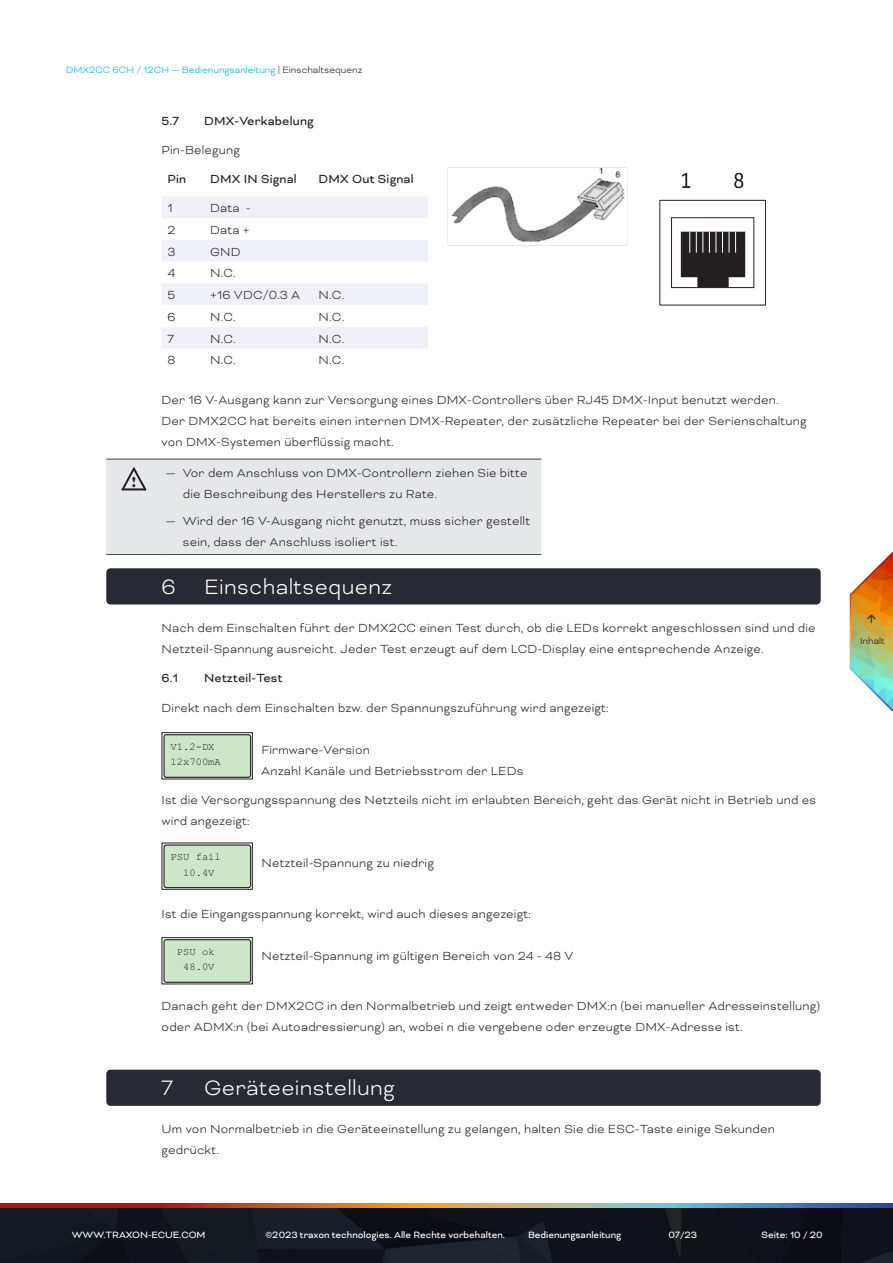
<style>
.page{position:relative;width:893px;height:1263px;background:#fff}
.page>*{position:absolute;margin:0;border:0;box-sizing:border-box;transform-origin:0 0}
.t1{font:300 24px "Bicyclette";letter-spacing:.015em;color:#fff}
.t2{font:14.7px "Broadway";color:#231f20;scale:.66 1}
.Text__Introductions_Black_DE{font:300 13.5px/21px "Bicyclette";letter-spacing:.015em;color:#231f20}
.Text__Introductions_Black_Space_before_D{font:300 13.5px/21px "Bicyclette";letter-spacing:.015em;color:#231f20}
.Text_Table{font:300 13.5px "Bicyclette";letter-spacing:.015em;color:#231f20}
.Text_Table_Header_DE{font:13.5px "Bicyclette";letter-spacing:.015em;color:#231f20}
.t3{font:10.5px "Bicyclette";color:#fff}
.t4{font:300 10.5px "Bicyclette";color:#00aeef}
.t5{font:10.5px/15.6px "Courier New";color:#231f20}
.t6{font:300 10.5px "Bicyclette";color:#231f20}
.s1{color:#231f20}
</style>
<div class="page">
<img style="left:0;top:1207px;width:893px;height:56px">
<svg style="left:0;top:1203px;width:893px;height:4px;background:#9f7262"></svg>
<div style="left:106px;top:568px;width:715px;height:36px;background:#272a32;border-radius:4px"></div>
<div style="left:106px;top:1070px;width:715px;height:36px;background:#272a32;border-radius:4px"></div>
<svg style="left:162px;top:197px;width:266px;height:151px"></svg>
<div style="left:164px;top:735px;width:87px;height:42px;background:#cce6c7;border-radius:2px"></div>
<div style="left:163px;top:734px;width:88px;height:44px;border:1px solid #231f20;border-radius:2px"></div>
<div style="left:162px;top:732px;width:91px;height:47px;border:1px solid #231f20"></div>
<div style="left:164px;top:845px;width:87px;height:43px;background:#cce6c7;border-radius:2px"></div>
<div style="left:163px;top:844px;width:88px;height:44px;border:1px solid #231f20;border-radius:2px"></div>
<div style="left:162px;top:843px;width:91px;height:47px;border:1px solid #231f20"></div>
<div style="left:164px;top:940px;width:87px;height:42px;background:#cce6c7;border-radius:2px"></div>
<div style="left:163px;top:939px;width:88px;height:44px;border:1px solid #231f20;border-radius:2px"></div>
<div style="left:162px;top:937px;width:91px;height:47px;border:1px solid #231f20"></div>
<img style="left:447px;top:167px;width:180px;height:79px">
<div style="left:659px;top:200px;width:107px;height:105px;border:1px solid #231f20"></div>
<div style="left:671px;top:217px;width:83px;height:71px;border:1px solid #231f20"></div>
<svg style="left:681px;top:232px;width:64px;height:55px;background:#413d3e"></svg>
<svg style="left:734px;top:173px;width:9px;height:15px"></svg>
<svg style="left:682px;top:173px;width:8px;height:15px"></svg>
<hr style="left:162px;top:554px;width:379px;height:1px;background:#374c41">
<hr style="left:106px;top:554px;width:56px;height:1px;background:#374c41">
<div style="left:106px;top:459px;width:435px;height:95px;background:#e6e7e9"></div>
<svg style="left:781px;top:552px;width:112px;height:160px"></svg>
<p class="t4" style="left:66px;top:64px;width:298px">DMX2CC 6CH / 12CH — Bedienungsanleitung <span class="s1">| Einschaltsequenz</span></p>
<p class="Text_Table_Header_DE" style="left:162px;top:113px;width:19px">5.7</p>
<p class="Text_Table_Header_DE" style="left:204px;top:113px;width:111px">DMX-Verkabelung</p>
<p class="Text__Introductions_Black_DE" style="left:162px;top:139px;width:80px">Pin-Belegung</p>
<p class="Text_Table_Header_DE" style="left:168px;top:171px;width:20px">Pin</p>
<p class="Text_Table_Header_DE" style="left:210px;top:171px;width:88px">DMX IN Signal</p>
<p class="Text_Table_Header_DE" style="left:319px;top:171px;width:96px">DMX Out Signal</p>
<p class="Text_Table" style="left:168px;top:200px;width:7px">1</p>
<p class="Text_Table" style="left:210px;top:200px;width:42px">Data -</p>
<p class="Text_Table" style="left:168px;top:222px;width:10px">2</p>
<p class="Text_Table" style="left:210px;top:222px;width:41px">Data +</p>
<p class="Text_Table" style="left:168px;top:244px;width:10px">3</p>
<p class="Text_Table" style="left:210px;top:244px;width:32px">GND</p>
<p class="Text_Table" style="left:168px;top:265px;width:9px">4</p>
<p class="Text_Table" style="left:210px;top:265px;width:27px">N.C.</p>
<p class="Text_Table" style="left:168px;top:287px;width:9px">5</p>
<p class="Text_Table" style="left:210px;top:287px;width:92px">+16 VDC/0.3 A</p>
<p class="Text_Table" style="left:319px;top:287px;width:27px">N.C.</p>
<p class="Text_Table" style="left:168px;top:309px;width:10px">6</p>
<p class="Text_Table" style="left:210px;top:309px;width:27px">N.C.</p>
<p class="Text_Table" style="left:319px;top:309px;width:27px">N.C.</p>
<p class="Text_Table" style="left:168px;top:331px;width:8px">7</p>
<p class="Text_Table" style="left:210px;top:331px;width:27px">N.C.</p>
<p class="Text_Table" style="left:319px;top:331px;width:27px">N.C.</p>
<p class="Text_Table" style="left:168px;top:352px;width:10px">8</p>
<p class="Text_Table" style="left:210px;top:352px;width:27px">N.C.</p>
<p class="Text_Table" style="left:319px;top:352px;width:27px">N.C.</p>
<p class="Text__Introductions_Black_DE" style="left:162px;top:389px;width:619px">Der 16 V-Ausgang kann zur Versorgung eines DMX-Controllers über RJ45 DMX-Input benutzt werden.</p>
<p class="Text__Introductions_Black_DE" style="left:162px;top:410px;width:647px">Der DMX2CC hat bereits einen internen DMX-Repeater, der zusätzliche Repeater bei der Serienschaltung von DMX-Systemen überflüssig macht.</p>
<p class="t2" style="left:132px;top:473px;width:7px">!</p>
<p class="Text__Introductions_Black_DE" style="left:183px;top:463px;width:346px;text-indent:-17px">— Vor dem Anschluss von DMX-Controllern ziehen Sie bitte die Beschreibung des Herstellers zu Rate.</p>
<p class="Text__Introductions_Black_DE" style="left:183px;top:510px;width:349px;text-indent:-17px">— Wird der 16 V-Ausgang nicht genutzt, muss sicher gestellt sein, dass der Anschluss isoliert ist.</p>
<p class="t1" style="left:162px;top:572px;width:232px">6 Einschaltsequenz</p>
<p class="Text__Introductions_Black_DE" style="left:162px;top:617px;width:655px">Nach dem Einschalten führt der DMX2CC einen Test durch, ob die LEDs korrekt angeschlossen sind und die<br>Netzteil-Spannung ausreicht. Jeder Test erzeugt auf dem LCD-Display eine entsprechende Anzeige.</p>
<p class="Text_Table_Header_DE" style="left:162px;top:670px;width:18px">6.1</p>
<p class="Text_Table_Header_DE" style="left:204px;top:670px;width:80px">Netzteil-Test</p>
<p class="Text__Introductions_Black_DE" style="left:162px;top:697px;width:449px">Direkt nach dem Einschalten bzw. der Spannungszuführung wird angezeigt:</p>
<p class="t5" style="left:170px;top:738px;width:52px">V1.2-DX<br>12x700mA</p>
<p class="Text__Introductions_Black_DE" style="left:261px;top:739px;width:110px">Firmware-Version</p>
<p class="Text__Introductions_Black_DE" style="left:261px;top:760px;width:264px">Anzahl Kanäle und Betriebsstrom der LEDs</p>
<p class="Text__Introductions_Black_Space_before_D" style="left:162px;top:790px;width:656px">Ist die Versorgungsspannung des Netzteils nicht im erlaubten Bereich, geht das Gerät nicht in Betrieb und es wird angezeigt:</p>
<p class="t5" style="left:170px;top:849px;width:52px;text-align:center">PSU fail<br>10.4V</p>
<p class="Text__Introductions_Black_DE" style="left:261px;top:853px;width:174px">Netzteil-Spannung zu niedrig</p>
<p class="Text__Introductions_Black_Space_before_D" style="left:162px;top:903px;width:371px">Ist die Eingangsspannung korrekt, wird auch dieses angezeigt:</p>
<p class="t5" style="left:177px;top:943px;width:39px;text-align:right">PSU ok<br>48.0V</p>
<p class="Text__Introductions_Black_DE" style="left:261px;top:945px;width:314px">Netzteil-Spannung im gültigen Bereich von 24 - 48 V</p>
<p class="Text__Introductions_Black_Space_before_D" style="left:162px;top:996px;width:660px">Danach geht der DMX2CC in den Normalbetrieb und zeigt entweder DMX:n (bei manueller Adresseinstellung) oder ADMX:n (bei Autoadressierung) an, wobei n die vergebene oder erzeugte DMX-Adresse ist.</p>
<p class="t1" style="left:162px;top:1074px;width:13px">7</p>
<p class="t1" style="left:204px;top:1074px;width:192px">Geräteeinstellung</p>
<p class="Text__Introductions_Black_DE" style="left:162px;top:1118px;width:615px">Um von Normalbetrieb in die Geräteeinstellung zu gelangen, halten Sie die ESC-Taste einige Sekunden gedrückt.</p>
<p class="t3" style="left:72px;top:1229px;width:135px">WWW.TRAXON-ECUE.COM</p>
<p class="t3" style="left:265px;top:1229px;width:241px">©2023 traxon technologies. Alle Rechte vorbehalten.</p>
<p class="t3" style="left:528px;top:1229px;width:95px">Bedienungsanleitung</p>
<p class="t3" style="left:668px;top:1229px;width:30px">07/23</p>
<p class="t3" style="left:762px;top:1229px;width:63px">Seite: 10 / 20</p>
<p class="t6" style="left:860px;top:634px;width:26px">Inhalt</p>
</div>
